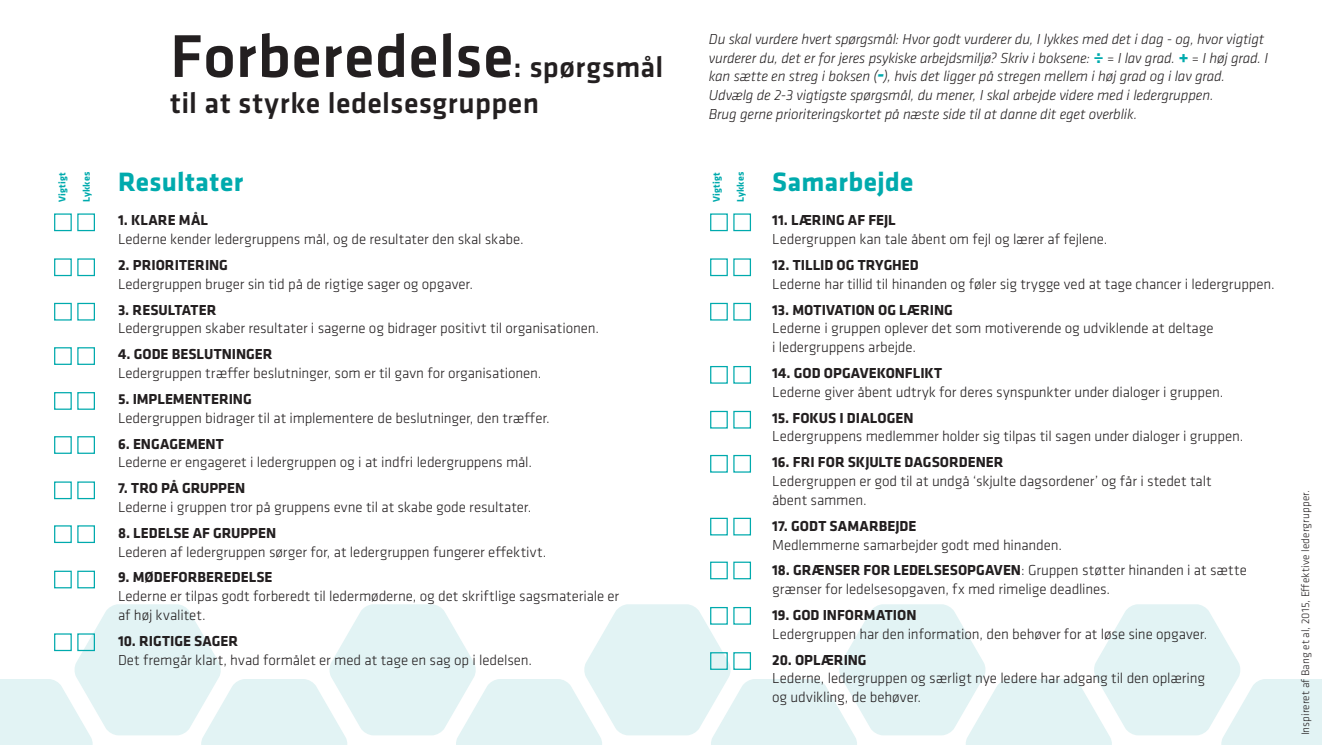
<style>
.page{position:relative;width:1322px;height:745px;background:#fff}
.page>*{position:absolute;margin:0;border:0;box-sizing:border-box;transform-origin:0 0}
.Rubrik_3_sort{font:500 62.5px "Klavika";letter-spacing:.005em;color:#231f20}
.Rubrik_3_sort-2{font:500 30px "Klavika";letter-spacing:.015em;color:#231f20}
.Rubrik_3_sort-3{font:700 27.5px "Klavika";letter-spacing:.01em;color:#00aaad}
.Lille_brød_3{font:300 15px/18.8px "Klavika";letter-spacing:-.01em;color:#231f20}
.Lille_brød_3-2{font:italic 300 15px/18.8px "Klavika";letter-spacing:-.01em;color:#231f20}
.brød_4-punktops{font:300 11.25px "Klavika";letter-spacing:.01em;color:#231f20}
.Brød_2_sort_venstre{font:700 10px "Klavika";letter-spacing:.015em;color:#00aaad}
.s1{font-size:30px}
.s2{font-weight:700;font-size:20px;color:#00aaad}
.s3{font-weight:700}
</style>
<div class="page">
<svg style="left:0;top:604px;width:1322px;height:140px"></svg>
<div style="left:54px;top:213px;width:18px;height:18px;border:1px solid #00aaad"></div>
<div style="left:710px;top:213px;width:18px;height:18px;border:1px solid #00aaad"></div>
<div style="left:54px;top:392px;width:18px;height:17px;border:1px solid #00aaad"></div>
<div style="left:710px;top:410px;width:18px;height:18px;border:1px solid #00aaad"></div>
<div style="left:54px;top:302px;width:18px;height:18px;border:1px solid #00aaad"></div>
<div style="left:710px;top:302px;width:18px;height:18px;border:1px solid #00aaad"></div>
<div style="left:54px;top:258px;width:18px;height:18px;border:1px solid #00aaad"></div>
<div style="left:710px;top:258px;width:18px;height:18px;border:1px solid #00aaad"></div>
<div style="left:54px;top:347px;width:18px;height:17px;border:1px solid #00aaad"></div>
<div style="left:710px;top:366px;width:18px;height:17px;border:1px solid #00aaad"></div>
<div style="left:54px;top:436px;width:18px;height:17px;border:1px solid #00aaad"></div>
<div style="left:710px;top:454px;width:18px;height:18px;border:1px solid #00aaad"></div>
<div style="left:54px;top:570px;width:18px;height:18px;border:1px solid #00aaad"></div>
<div style="left:710px;top:606px;width:18px;height:18px;border:1px solid #00aaad"></div>
<div style="left:54px;top:525px;width:18px;height:17px;border:1px solid #00aaad"></div>
<div style="left:710px;top:561px;width:18px;height:18px;border:1px solid #00aaad"></div>
<div style="left:54px;top:481px;width:18px;height:18px;border:1px solid #00aaad"></div>
<div style="left:710px;top:517px;width:18px;height:18px;border:1px solid #00aaad"></div>
<div style="left:54px;top:633px;width:18px;height:17px;border:1px solid #00aaad"></div>
<div style="left:710px;top:651px;width:18px;height:18px;border:1px solid #00aaad"></div>
<div style="left:77px;top:213px;width:18px;height:18px;border:1px solid #00aaad"></div>
<div style="left:733px;top:213px;width:18px;height:18px;border:1px solid #00aaad"></div>
<div style="left:77px;top:392px;width:18px;height:17px;border:1px solid #00aaad"></div>
<div style="left:733px;top:410px;width:18px;height:18px;border:1px solid #00aaad"></div>
<div style="left:77px;top:302px;width:18px;height:18px;border:1px solid #00aaad"></div>
<div style="left:733px;top:302px;width:18px;height:18px;border:1px solid #00aaad"></div>
<div style="left:77px;top:258px;width:18px;height:18px;border:1px solid #00aaad"></div>
<div style="left:733px;top:258px;width:18px;height:18px;border:1px solid #00aaad"></div>
<div style="left:77px;top:347px;width:18px;height:17px;border:1px solid #00aaad"></div>
<div style="left:733px;top:366px;width:18px;height:17px;border:1px solid #00aaad"></div>
<div style="left:77px;top:436px;width:18px;height:17px;border:1px solid #00aaad"></div>
<div style="left:733px;top:454px;width:18px;height:18px;border:1px solid #00aaad"></div>
<div style="left:77px;top:570px;width:18px;height:18px;border:1px solid #00aaad"></div>
<div style="left:733px;top:606px;width:18px;height:18px;border:1px solid #00aaad"></div>
<div style="left:733px;top:561px;width:18px;height:18px;border:1px solid #00aaad"></div>
<div style="left:77px;top:481px;width:18px;height:18px;border:1px solid #00aaad"></div>
<div style="left:733px;top:517px;width:18px;height:18px;border:1px solid #00aaad"></div>
<div style="left:733px;top:651px;width:18px;height:18px;border:1px solid #00aaad"></div>
<p class="Rubrik_3_sort" style="left:170px;top:14px;width:495px">Forberedelse<span class="s1">: spørgsmål</span></p>
<p class="Rubrik_3_sort-2" style="left:170px;top:83px;width:370px">til at styrke ledelsesgruppen</p>
<p class="Lille_brød_3-2" style="left:709px;top:29px;width:561px">Du skal vurdere hvert spørgsmål: Hvor godt vurderer du, I lykkes med det i dag - og, hvor vigtigt vurderer du, det er for jeres psykiske arbejdsmiljø? Skriv i boksene: <span class="s2">÷</span> = I lav grad. <span class="s2">+</span> = I høj grad. I kan sætte en streg i boksen (<span class="s2">-</span>), hvis det ligger på stregen mellem i høj grad og i lav grad.<br>Udvælg de 2-3 vigtigste spørgsmål, du mener, I skal arbejde videre med i ledergruppen.<br>Brug gerne prioriteringskortet på næste side til at danne dit eget overblik.</p>
<p class="Rubrik_3_sort-3" style="left:118px;top:161px;width:127px">Resultater</p>
<p class="Rubrik_3_sort-3" style="left:772px;top:161px;width:143px">Samarbejde</p>
<p class="Brød_2_sort_venstre" style="left:55px;top:202px;width:31px;rotate:-90deg">Vigtigt</p>
<p class="Brød_2_sort_venstre" style="left:79px;top:202px;width:32px;rotate:-90deg">Lykkes</p>
<p class="Brød_2_sort_venstre" style="left:709px;top:202px;width:31px;rotate:-90deg">Vigtigt</p>
<p class="Brød_2_sort_venstre" style="left:733px;top:202px;width:32px;rotate:-90deg">Lykkes</p>
<p class="Lille_brød_3" style="left:118px;top:211px;width:407px"><span class="s3">1. KLARE MÅL<br></span>Lederne kender ledergruppens mål, og de resultater den skal skabe.</p>
<p class="Lille_brød_3" style="left:118px;top:255px;width:356px"><span class="s3">2. PRIORITERING<br></span>Ledergruppen bruger sin tid på de rigtige sager og opgaver.</p>
<p class="Lille_brød_3" style="left:118px;top:300px;width:482px"><span class="s3">3. RESULTATER<br></span>Ledergruppen skaber resultater i sagerne og bidrager positivt til organisationen.</p>
<p class="Lille_brød_3" style="left:118px;top:344px;width:425px"><span class="s3">4. GODE BESLUTNINGER<br></span>Ledergruppen træffer beslutninger, som er til gavn for organisationen.</p>
<p class="Lille_brød_3" style="left:118px;top:389px;width:433px"><span class="s3">5. IMPLEMENTERING<br></span>Ledergruppen bidrager til at implementere de beslutninger, den træffer.</p>
<p class="Lille_brød_3" style="left:118px;top:434px;width:415px"><span class="s3">6. ENGAGEMENT<br></span>Lederne er engageret i ledergruppen og i at indfri ledergruppens mål.</p>
<p class="Lille_brød_3" style="left:118px;top:478px;width:415px"><span class="s3">7. TRO PÅ GRUPPEN<br></span>Lederne i gruppen tror på gruppens evne til at skabe gode resultater.</p>
<p class="Lille_brød_3" style="left:118px;top:523px;width:430px"><span class="s3">8. LEDELSE AF GRUPPEN<br></span>Lederen af ledergruppen sørger for, at ledergruppen fungerer effektivt.</p>
<p class="Lille_brød_3" style="left:118px;top:567px;width:503px"><span class="s3">9. MØDEFORBEREDELSE<br></span>Lederne er tilpas godt forberedt til ledermøderne, og det skriftlige sagsmateriale er af høj kvalitet.</p>
<p class="Lille_brød_3" style="left:118px;top:631px;width:415px"><span class="s3">10. RIGTIGE SAGER<br></span>Det fremgår klart, hvad formålet er med at tage en sag op i ledelsen.</p>
<p class="Lille_brød_3" style="left:772px;top:211px;width:337px"><span class="s3">11. LÆRING AF FEJL<br></span>Ledergruppen kan tale åbent om fejl og lærer af fejlene.</p>
<p class="Lille_brød_3" style="left:772px;top:255px;width:504px"><span class="s3">12. TILLID OG TRYGHED<br></span>Lederne har tillid til hinanden og føler sig trygge ved at tage chancer i ledergruppen.</p>
<p class="Lille_brød_3" style="left:772px;top:300px;width:443px"><span class="s3">13. MOTIVATION OG LÆRING<br></span>Lederne i gruppen oplever det som motiverende og udviklende at deltage i ledergruppens arbejde.</p>
<p class="Lille_brød_3" style="left:772px;top:363px;width:453px"><span class="s3">14. GOD OPGAVEKONFLIKT<br></span>Lederne giver åbent udtryk for deres synspunkter under dialoger i gruppen.</p>
<p class="Lille_brød_3" style="left:772px;top:408px;width:473px"><span class="s3">15. FOKUS I DIALOGEN<br></span>Ledergruppens medlemmer holder sig tilpas til sagen under dialoger i gruppen.</p>
<p class="Lille_brød_3" style="left:772px;top:452px;width:441px"><span class="s3">16. FRI FOR SKJULTE DAGSORDENER<br></span>Ledergruppen er god til at undgå ‘skjulte dagsordener’ og får i stedet talt åbent sammen.</p>
<p class="Lille_brød_3" style="left:772px;top:516px;width:291px"><span class="s3">17. GODT SAMARBEJDE<br></span>Medlemmerne samarbejder godt med hinanden.</p>
<p class="Lille_brød_3" style="left:772px;top:560px;width:476px"><span class="s3">18. GRÆNSER FOR LEDELSESOPGAVEN</span>: Gruppen støtter hinanden i at sætte grænser for ledelsesopgaven, fx med rimelige deadlines.</p>
<p class="Lille_brød_3" style="left:772px;top:605px;width:436px"><span class="s3">19. GOD INFORMATION<br></span>Ledergruppen har den information, den behøver for at løse sine opgaver.</p>
<p class="Lille_brød_3" style="left:772px;top:649px;width:434px"><span class="s3">20. OPLÆRING<br></span>Lederne, ledergruppen og særligt nye ledere har adgang til den oplæring og udvikling, de behøver.</p>
<p class="brød_4-punktops" style="left:1298px;top:734px;width:246px;rotate:-90deg">Inspireret af Bang et al, 2015, Effektive ledergrupper.</p>
</div>
